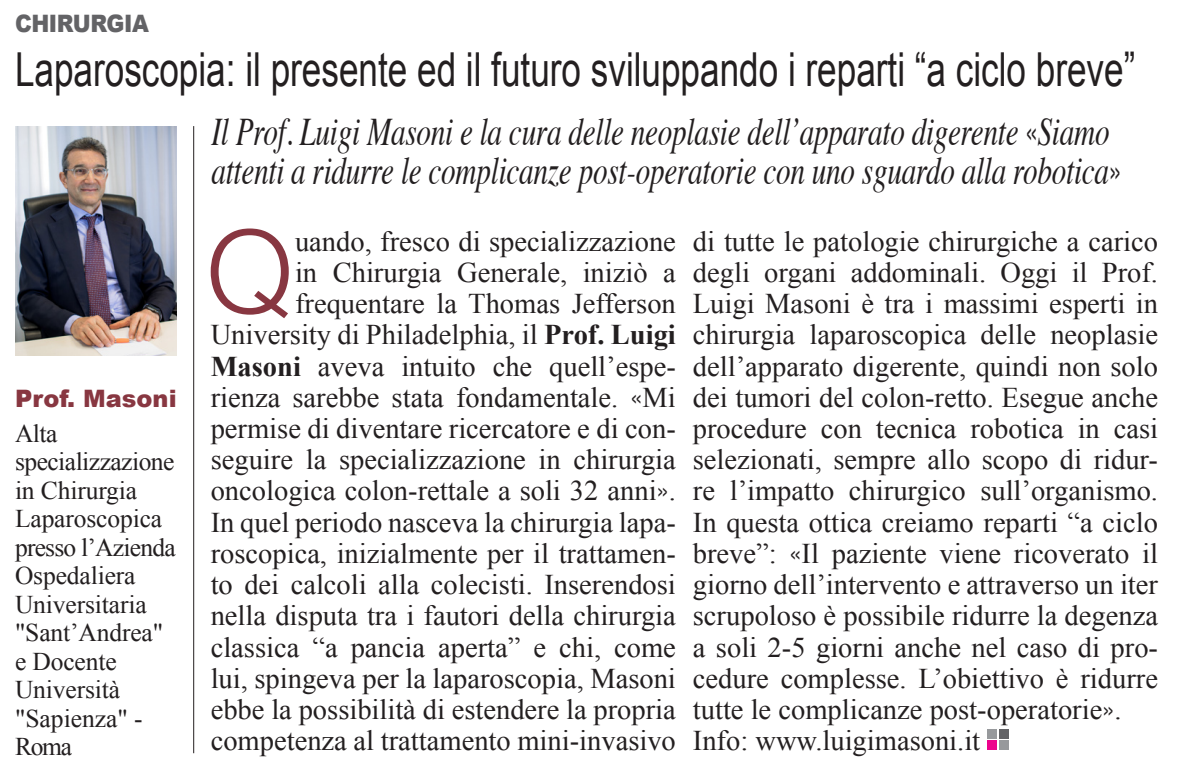
<style>
.page{position:relative;width:1183px;height:776px;background:#fff}
.page>*{position:absolute;margin:0;border:0;box-sizing:border-box;transform-origin:0 0}
.t1{font:300 115.8px "Helvetica Neue";color:#883741}
.t2{font:46.8px "Arial";color:#231f20;scale:.75 1}
.t3{font:italic 39px/39px "Times";letter-spacing:-.01em;color:#231f20;scale:.75 1}
.t4{font:28.5px/31.2px "Times New Roman";color:#231f20;text-align:right}
.t5{font:25.5px/28.5px "Times New Roman";letter-spacing:-.005em;color:#231f20}
.t6{font:900 24px "Arial";color:#883741}
.t7{font:900 24px "Arial";letter-spacing:-.02em;color:#636366;scale:.9 1}
.s1{font-family:"Helvetica Neue LT Std";font-weight:300;font-style:normal}
.s2{font-weight:700}
.s3{font-family:"Helvetica Neue LT Std";font-weight:300}
</style>
<div class="page">
<div style="left:987px;top:728px;width:10px;height:10px;background:#97999c"></div>
<div style="left:998px;top:728px;width:10px;height:10px;background:#636366"></div>
<div style="left:987px;top:740px;width:10px;height:10px;background:#ed028c"></div>
<div style="left:998px;top:740px;width:10px;height:10px;background:#97999c"></div>
<img style="left:15px;top:126px;width:162px;height:230px">
<hr style="left:193px;top:126px;width:1px;height:627px;background:#231f20">
<p class="t7" style="left:15px;top:6px;width:150px">CHIRURGIA</p>
<p class="t2" style="left:15px;top:39px;width:1495px">Laparoscopia: il presente ed il futuro sviluppando i reparti “a ciclo breve”</p>
<p class="t6" style="left:15px;top:381px;width:163px">Prof. Masoni</p>
<p class="t5" style="left:15px;top:418px;width:162px">Alta specializzazione in Chirurgia<br>Laparoscopica presso l’Azienda</p>
<p class="t5" style="left:15px;top:561px;width:150px">Ospedaliera<br>Universitaria "Sant’Andrea" e Docente<br>Università "Sapienza" -<br>Roma</p>
<p class="t3" style="left:211px;top:110px;width:1214px">Il Prof. Luigi Masoni e la cura delle neoplasie dell’apparato digerente <span class="s1">«</span>Siamo attenti a ridurre le complicanze post-operatorie con uno sguardo alla robotica<span class="s1">»</span></p>
<p class="t1" style="left:207px;top:178px;width:87px">Q</p>
<p class="t4" style="left:211px;top:225px;width:466px">uando, fresco di specializzazione<br>in Chirurgia Generale, iniziò a frequentare la Thomas Jefferson University di Philadelphia, il <span class="s2">Prof. Luigi Masoni</span> aveva intuito che quell’espe&shy;rienza sarebbe stata fondamentale. <span class="s3">«</span>Mi permise di diventare ricercatore e di con&shy;seguire la specializzazione in chirurgia oncologica colon-rettale a soli 32 anni<span class="s3">»</span>.<br>In quel periodo nasceva la chirurgia lapa&shy;roscopica, inizialmente per il trattamen&shy;to dei calcoli alla colecisti. Inserendosi nella disputa tra i fautori della chirurgia classica “a pancia aperta” e chi, come lui, spingeva per la laparoscopia, Masoni ebbe la possibilità di estendere la propria competenza al trattamento mini-invasivo</p>
<p class="t4" style="left:692px;top:225px;width:466px;text-align:justify">di tutte le patologie chirurgiche a carico degli organi addominali. Oggi il Prof.<br>Luigi Masoni è tra i massimi esperti in chirurgia laparoscopica delle neoplasie dell’apparato digerente, quindi non solo dei tumori del colon-retto. Esegue anche procedure con tecnica robotica in casi selezionati, sempre allo scopo di ridur&shy;re l’impatto chirurgico sull’organismo.<br>In questa ottica creiamo reparti “a ciclo breve”: <span class="s3">«</span>Il paziente viene ricoverato il giorno dell’intervento e attraverso un iter scrupoloso è possibile ridurre la degenza a soli 2-5 giorni anche nel caso di pro&shy;cedure complesse. L’obiettivo è ridurre tutte le complicanze post-operatorie<span class="s3">»</span>.</p>
<p class="t4" style="left:692px;top:724px;width:289px">Info: www.luigimasoni.it</p>
</div>
